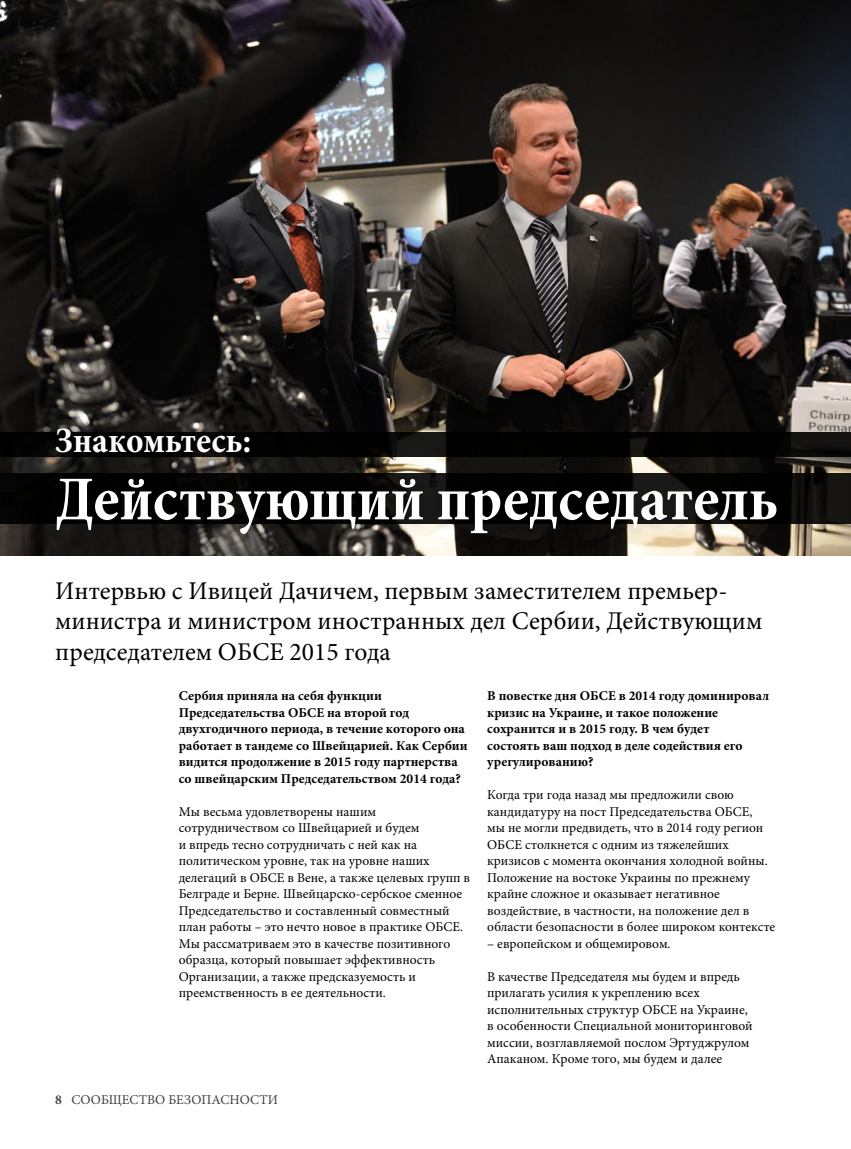
<style>
.page{position:relative;width:851px;height:1149px;background:#fff}
.page>*{position:absolute;margin:0;border:0;box-sizing:border-box;transform-origin:0 0}
.t1{font:700 condensed 63px "Minion Pro";color:#fff}
.t2{font:700 condensed 36px "Minion Pro";color:#fff}
.t3{font:25.5px/30.6px "Minion Pro";color:#000}
.t4{font:13.5px/16.5px "Minion Pro";color:#000}
.t5{font:700 13.5px/16.5px "Minion Pro";color:#000}
.t6{font:13.5px "Minion Pro";color:#414042}
.s1{font-weight:700}
</style>
<div class="page">
<img style="left:0;top:0;width:850px;height:555px">
<div style="left:0;top:473px;width:850px;height:51px;background:linear-gradient(to bottom,#090807,#0c0b09)"></div>
<div style="left:0;top:432px;width:850px;height:24px;background:linear-gradient(to bottom,#0e0e0d,#060605)"></div>
<div style="left:48px;top:423px;width:737px;height:124px;background:#000;opacity:.2"></div>
<h2 class="t2" style="left:55px;top:415px;width:197px">Знакомьтесь:</h2>
<h1 class="t1" style="left:55px;top:455px;width:724px">Действующий председатель</h1>
<h3 class="t3" style="left:55px;top:575px;width:708px">Интервью с Ивицей Дачичем, первым заместителем премьер&shy;министра и министром иностранных дел Сербии, Действующим председателем ОБСЕ 2015 года</h3>
<p class="t5" style="left:179px;top:687px;width:290px">Сербия приняла на себя функции Председательства ОБСЕ на второй год двухгодичного периода, в течение которого она работает в тандеме со Швейцарией. Как Сербии видится продолжение в 2015 году партнерства со швейцарским Председательством 2014 года?</p>
<p class="t4" style="left:179px;top:803px;width:293px">Мы весьма удовлетворены нашим сотрудничеством со Швейцарией и будем<br>и впредь тесно сотрудничать с ней как на политическом уровне, так на уровне наших делегаций в ОБСЕ в Вене, а также целевых групп в Белграде и Берне. Швейцарско-сербское сменное Председательство и составленный совместный план работы – это нечто новое в практике ОБСЕ.<br>Мы рассматриваем это в качестве позитивного образца, который повышает эффективность Организации, а также предсказуемость и преемственность в ее деятельности.</p>
<p class="t6" style="left:55px;top:1090px;width:224px"><span class="s1">8</span> СООБЩЕСТВО БЕЗОПАСНОСТИ</p>
<p class="t5" style="left:487px;top:687px;width:283px">В повестке дня ОБСЕ в 2014 году доминировал кризис на Украине, и такое положение сохранится и в 2015 году. В чем будет<br>состоять ваш подход в деле содействия его урегулированию?</p>
<p class="t4" style="left:487px;top:786px;width:289px">Когда три года назад мы предложили свою кандидатуру на пост Председательства ОБСЕ,<br>мы не могли предвидеть, что в 2014 году регион ОБСЕ столкнется с одним из тяжелейших кризисов с момента окончания холодной войны.<br>Положение на востоке Украины по прежнему крайне сложное и оказывает негативное воздействие, в частности, на положение дел в области безопасности в более широком контексте</p>
<p class="t4" style="left:487px;top:935px;width:185px">– европейском и общемировом.</p>
<p class="t4" style="left:487px;top:968px;width:267px">В качестве Председателя мы будем и впредь прилагать усилия к укреплению всех исполнительных структур ОБСЕ на Украине, в особенности Специальной мониторинговой миссии, возглавляемой послом Эртуджрулом Апаканом. Кроме того, мы будем и далее</p>
</div>
